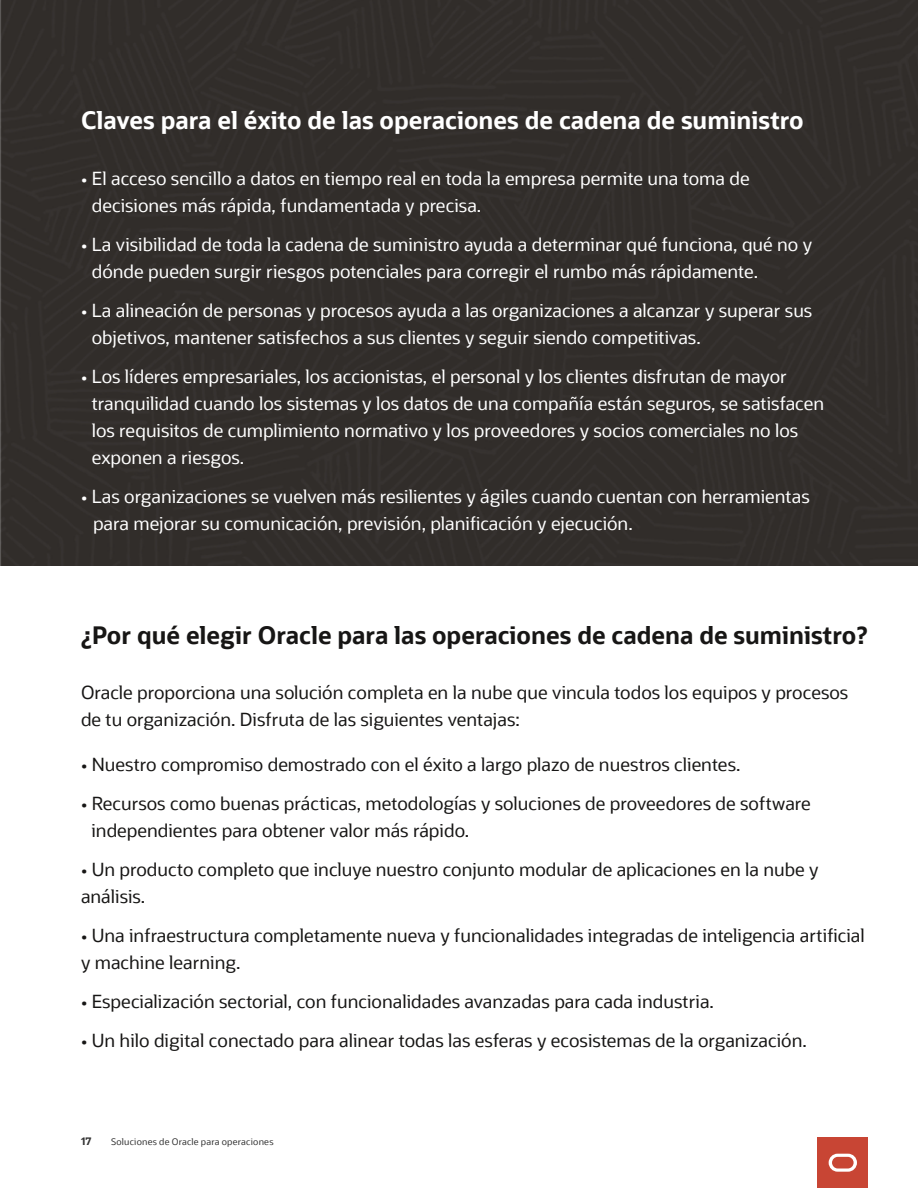
<style>
.page{position:relative;width:918px;height:1188px;background:#fff}
.page>*{position:absolute;margin:0;border:0;box-sizing:border-box;transform-origin:0 0}
.A__Subhead_chapters{font:700 24px "Oracle Sans";color:#171615}
.A__Subhead_chapters-2{font:700 24px "Oracle Sans";color:#fff}
.A__Body_Text_Bullets{font:18px/27px "Oracle Sans";color:#fff}
.A__Body_Text_Bullets-2{font:18px/27px "Oracle Sans";color:#171615}
.A__Body_Text{font:18px/27px "Oracle Sans";color:#171615}
.t1{font:700 10.5px "Oracle Sans";color:#333}
.t2{font:9px "Oracle Sans";letter-spacing:.025em;color:#333}
</style>
<div class="page">
<div style="left:0;top:0;width:918px;height:566px;background:#312d2a"></div>
<div style="left:818px;top:1137px;width:50px;height:51px;background:#c84534"></div>
<svg style="left:829px;top:1154px;width:28px;height:18px"></svg>
<p class="A__Subhead_chapters-2" style="left:81px;top:105px;width:724px">Claves para el éxito de las operaciones de cadena de suministro</p>
<p class="A__Body_Text_Bullets" style="left:92px;top:165px;width:660px;text-indent:-11px">• El acceso sencillo a datos en tiempo real en toda la empresa permite una toma de decisiones más rápida, fundamentada y precisa.</p>
<p class="A__Body_Text_Bullets" style="left:92px;top:231px;width:722px;text-indent:-11px">• La visibilidad de toda la cadena de suministro ayuda a determinar qué funciona, qué no y dónde pueden surgir riesgos potenciales para corregir el rumbo más rápidamente.</p>
<p class="A__Body_Text_Bullets" style="left:92px;top:297px;width:722px;text-indent:-11px">• La alineación de personas y procesos ayuda a las organizaciones a alcanzar y superar sus objetivos, mantener satisfechos a sus clientes y seguir siendo competitivas.</p>
<p class="A__Body_Text_Bullets" style="left:92px;top:363px;width:734px;text-indent:-11px">• Los líderes empresariales, los accionistas, el personal y los clientes disfrutan de mayor tranquilidad cuando los sistemas y los datos de una compañía están seguros, se satisfacen los requisitos de cumplimiento normativo y los proveedores y socios comerciales no los exponen a riesgos.</p>
<p class="A__Body_Text_Bullets" style="left:93px;top:483px;width:718px;text-indent:-12px">• Las organizaciones se vuelven más resilientes y ágiles cuando cuentan con herramientas para mejorar su comunicación, previsión, planificación y ejecución.</p>
<p class="A__Subhead_chapters" style="left:81px;top:620px;width:788px">¿Por qué elegir Oracle para las operaciones de cadena de suministro?</p>
<p class="A__Body_Text" style="left:81px;top:679px;width:769px">Oracle proporciona una solución completa en la nube que vincula todos los equipos y procesos de tu organización. Disfruta de las siguientes ventajas:</p>
<p class="A__Body_Text_Bullets-2" style="left:81px;top:751px;width:661px">• Nuestro compromiso demostrado con el éxito a largo plazo de nuestros clientes.</p>
<p class="A__Body_Text_Bullets-2" style="left:92px;top:790px;width:721px;text-indent:-10px">• Recursos como buenas prácticas, metodologías y soluciones de proveedores de software independientes para obtener valor más rápido.</p>
<p class="A__Body_Text_Bullets-2" style="left:81px;top:856px;width:739px">• Un producto completo que incluye nuestro conjunto modular de aplicaciones en la nube y análisis.</p>
<p class="A__Body_Text_Bullets-2" style="left:81px;top:922px;width:785px">• Una infraestructura completamente nueva y funcionalidades integradas de inteligencia artificial y machine learning.</p>
<p class="A__Body_Text_Bullets-2" style="left:81px;top:988px;width:634px">• Especialización sectorial, con funcionalidades avanzadas para cada industria.</p>
<p class="A__Body_Text_Bullets-2" style="left:81px;top:1027px;width:727px">• Un hilo digital conectado para alinear todas las esferas y ecosistemas de la organización.</p>
<p class="t1" style="left:81px;top:1135px;width:12px">17</p>
<p class="t2" style="left:111px;top:1137px;width:164px">Soluciones de Oracle para operaciones</p>
</div>
